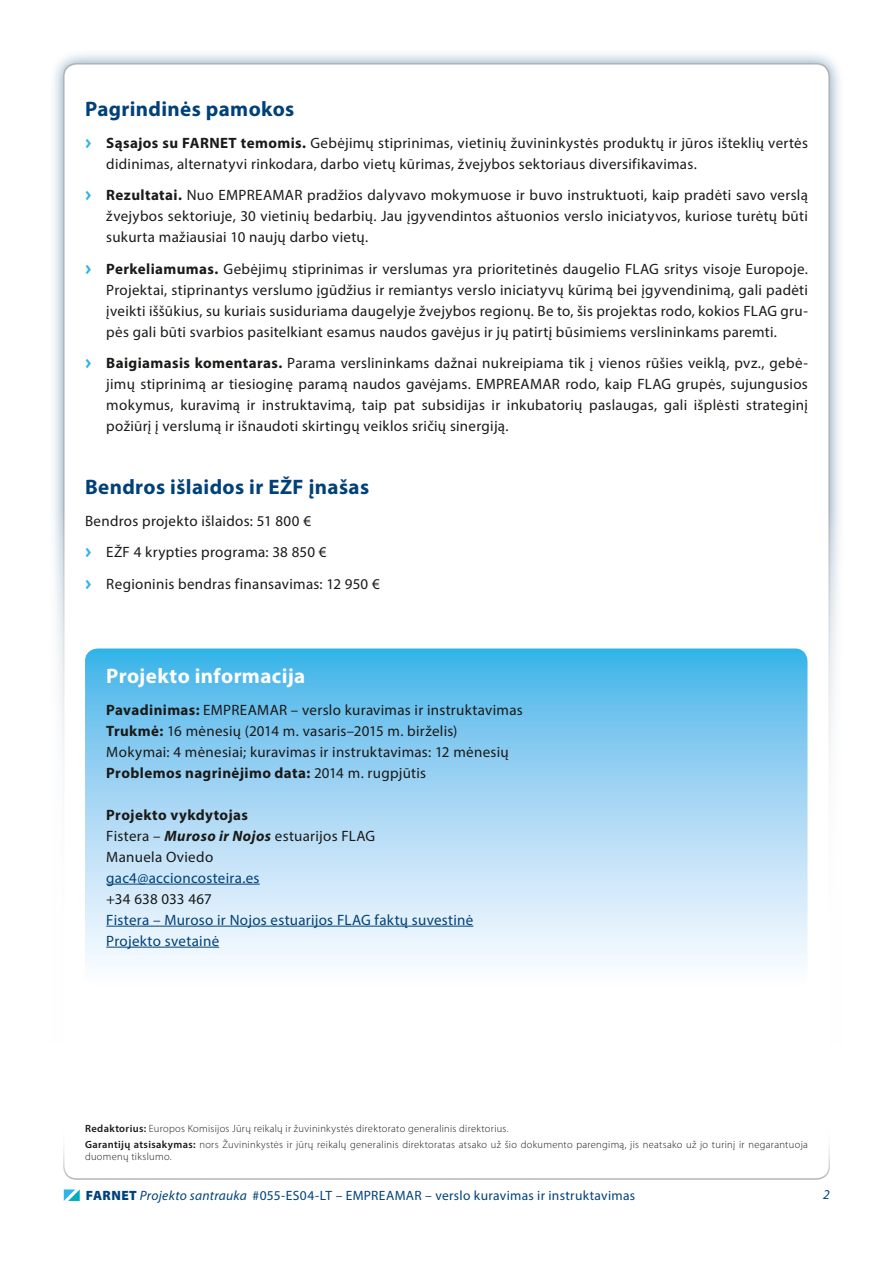
<style>
.page{position:relative;width:893px;height:1263px;background:#fff}
.page>*{position:absolute;margin:0;border:0;box-sizing:border-box;transform-origin:0 0}
.t1{font:700 21px "Myriad Pro";letter-spacing:.02em;color:#004179}
.t2{font:700 21px "Myriad Pro";letter-spacing:.02em;color:#fff}
.t3{font:15px/21px "Myriad Pro";letter-spacing:.02em;color:#1a1a18}
.t4{font:15px/21px "Myriad Pro";letter-spacing:.02em;color:#004179}
.t5{font:13.5px "Myriad Pro";letter-spacing:.025em;color:#004179}
.t6{font:italic 13.5px "Myriad Pro";color:#004179}
.t7{font:300 10.5px/16.2px "Myriad Pro";letter-spacing:.03em;color:#1a1a18}
.s1{font-family:"Meta Plus Bold Caps";color:#2db4e9}
.s2{font-weight:700}
.s3{font-weight:700;font-style:italic}
.s4{font-weight:600}
.s5{font-weight:900}
.s6{font-style:italic}
</style>
<div class="page">
<div style="left:49px;top:49px;width:795px;height:1165px;background:#004179;opacity:.5"></div>
<div style="left:64px;top:64px;width:765px;height:1135px;background:#fff;border-radius:13px"></div>
<div style="left:0;top:510px;width:893px;height:753px;background:#fff"></div>
<svg style="left:64px;top:1189px;width:16px;height:12px"></svg>
<svg style="left:63px;top:1147px;width:767px;height:33px"></svg>
<svg style="left:85px;top:648px;width:722px;height:317px;background:#a2d6f4"></svg>
<hr style="left:106px;top:884px;width:154px;height:1px;background:#004179">
<hr style="left:106px;top:926px;width:367px;height:1px;background:#004179">
<hr style="left:106px;top:947px;width:113px;height:1px;background:#004179">
<h1 class="t1" style="left:85px;top:95px;width:211px">Pagrindinės pamokos</h1>
<p class="t3" style="left:106px;top:132px;width:703px;text-indent:-21px"><span class="s1">&gt;</span> <span class="s2">Sąsajos su FARNET temomis.</span> Gebėjimų stiprinimas, vietinių žuvininkystės produktų ir jūros išteklių vertės didinimas, alternatyvi rinkodara, darbo vietų kūrimas, žvejybos sektoriaus diversifikavimas.</p>
<p class="t3" style="left:106px;top:184px;width:703px;text-align:justify;text-indent:-21px"><span class="s1">&gt;</span> <span class="s2">Rezultatai.</span> Nuo EMPREAMAR pradžios dalyvavo mokymuose ir buvo instruktuoti, kaip pradėti savo verslą žvejybos sektoriuje, 30 vietinių bedarbių. Jau įgyvendintos aštuonios verslo iniciatyvos, kuriose turėtų būti sukurta mažiausiai 10 naujų darbo vietų.</p>
<p class="t3" style="left:106px;top:258px;width:703px;text-align:justify;text-indent:-21px"><span class="s1">&gt;</span> <span class="s2">Perkeliamumas.</span> Gebėjimų stiprinimas ir verslumas yra prioritetinės daugelio FLAG sritys visoje Europoje.<br>Projektai, stiprinantys verslumo įgūdžius ir remiantys verslo iniciatyvų kūrimą bei įgyvendinimą, gali padėti įveikti iššūkius, su kuriais susiduriama daugelyje žvejybos regionų. Be to, šis projektas rodo, kokios FLAG gru&shy;pės gali būti svarbios pasitelkiant esamus naudos gavėjus ir jų patirtį būsimiems verslininkams paremti.</p>
<p class="t3" style="left:106px;top:352px;width:703px;text-align:justify;text-indent:-21px"><span class="s1">&gt;</span> <span class="s2">Baigiamasis komentaras.</span> Parama verslininkams dažnai nukreipiama tik į vienos rūšies veiklą, pvz., gebė&shy;jimų stiprinimą ar tiesioginę paramą naudos gavėjams. EMPREAMAR rodo, kaip FLAG grupės, sujungusios mokymus, kuravimą ir instruktavimą, taip pat subsidijas ir inkubatorių paslaugas, gali išplėsti strateginį požiūrį į verslumą ir išnaudoti skirtingų veiklos sričių sinergiją.</p>
<h1 class="t1" style="left:85px;top:473px;width:286px">Bendros išlaidos ir EŽF įnašas</h1>
<p class="t3" style="left:85px;top:505px;width:296px;line-height:31.5px">Bendros projekto išlaidos: 51 800 €<br><span class="s1">&gt;</span> EŽF 4 krypties programa: 38 850 €<br><span class="s1">&gt;</span> Regioninis bendras finansavimas: 12 950 €</p>
<h1 class="t2" style="left:106px;top:662px;width:200px">Projekto informacija</h1>
<p class="t3" style="left:106px;top:699px;width:418px"><span class="s2">Pavadinimas:</span> EMPREAMAR – verslo kuravimas ir instruktavimas <span class="s2">Trukmė:</span> 16 mėnesių (2014 m. vasaris–2015 m. birželis)<br>Mokymai: 4 mėnesiai; kuravimas ir instruktavimas: 12 mėnesių <span class="s2">Problemos nagrinėjimo data:</span> 2014 m. rugpjūtis</p>
<p class="t3" style="left:106px;top:804px;width:270px"><span class="s2">Projekto vykdytojas<br></span>Fistera – <span class="s3">Muroso ir Nojos</span> estuarijos FLAG<br>Manuela Oviedo</p>
<p class="t4" style="left:106px;top:867px;width:155px">gac4@accioncosteira.es</p>
<p class="t3" style="left:106px;top:888px;width:107px">+34 638 033 467</p>
<p class="t4" style="left:106px;top:909px;width:369px">Fistera – Muroso ir Nojos estuarijos FLAG faktų suvestinė<br>Projekto svetainė</p>
<p class="t7" style="left:85px;top:1120px;width:724px"><span class="s4">Redaktorius:</span> Europos Komisijos Jūrų reikalų ir žuvininkystės direktorato generalinis direktorius.<br><span class="s4">Garantijų atsisakymas:</span> nors Žuvininkystės ir jūrų reikalų generalinis direktoratas atsako už šio dokumento parengimą, jis neatsako už jo turinį ir negarantuoja</p>
<p class="t7" style="left:85px;top:1148px;width:88px">duomenų tikslumo.</p>
<p class="t5" style="left:86px;top:1187px;width:551px"><span class="s5">FARNET</span> <span class="s6">Projekto santrauka</span> #055-ES04-LT – EMPREAMAR – verslo kuravimas ir instruktavimas</p>
<p class="t6" style="left:823px;top:1186px;width:8px">2</p>
</div>
